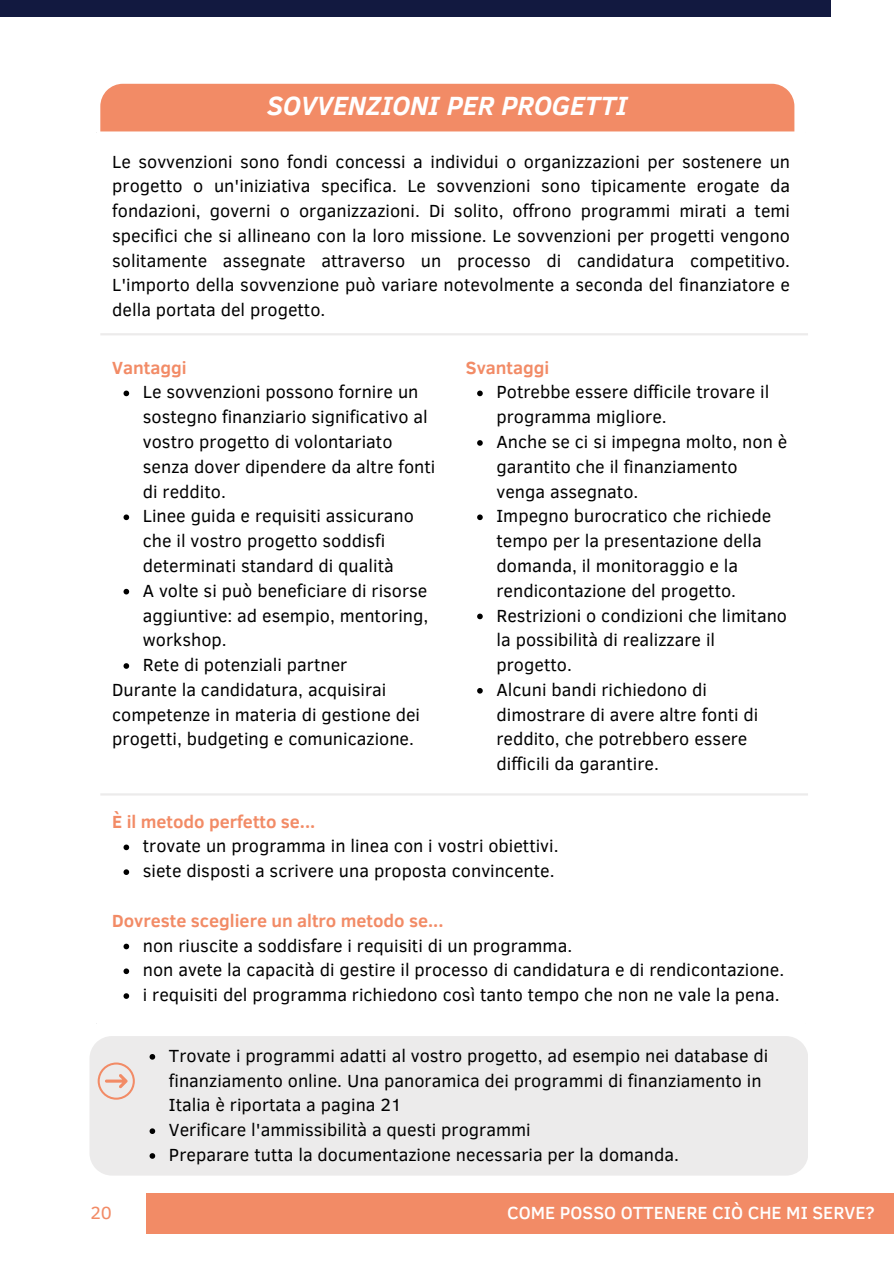
<style>
.page{position:relative;width:894px;height:1264px;background:#fff}
.page>*{position:absolute;margin:0;border:0;box-sizing:border-box;transform-origin:0 0}
.t1{font:italic 700 27px "Clear Sans";color:#fff}
.t2{font:18px/24.8px "Clear Sans";color:#000}
.t3{font:700 18px "Clear Sans";color:#f28b66}
.t4{font:500 18px "Clear Sans";color:#fff}
.t5{font:18px "Clear Sans";color:#f28b66}
</style>
<div class="page">
<div style="left:0;top:0;width:830px;height:17px;background:#121940"></div>
<div style="left:146px;top:1192px;width:747px;height:41px;background:#f28b66"></div>
<div style="left:100px;top:84px;width:694px;height:47px;background:#f28b66"></div>
<svg style="left:123px;top:390px;width:6px;height:6px"></svg>
<svg style="left:123px;top:514px;width:6px;height:6px"></svg>
<svg style="left:123px;top:589px;width:6px;height:5px"></svg>
<svg style="left:123px;top:663px;width:6px;height:5px"></svg>
<svg style="left:477px;top:390px;width:5px;height:6px"></svg>
<svg style="left:477px;top:440px;width:5px;height:6px"></svg>
<svg style="left:477px;top:514px;width:5px;height:6px"></svg>
<svg style="left:477px;top:613px;width:5px;height:6px"></svg>
<svg style="left:477px;top:688px;width:5px;height:5px"></svg>
<svg style="left:123px;top:844px;width:6px;height:6px"></svg>
<svg style="left:123px;top:869px;width:6px;height:6px"></svg>
<svg style="left:123px;top:943px;width:6px;height:6px"></svg>
<svg style="left:123px;top:968px;width:6px;height:6px"></svg>
<svg style="left:123px;top:993px;width:6px;height:5px"></svg>
<div style="left:89px;top:1036px;width:719px;height:139px;background:#ecebeb"></div>
<svg style="left:149px;top:1054px;width:6px;height:5px"></svg>
<svg style="left:149px;top:1128px;width:6px;height:5px"></svg>
<svg style="left:149px;top:1153px;width:6px;height:5px"></svg>
<svg style="left:98px;top:1062px;width:37px;height:37px"></svg>
<hr style="left:100px;top:793px;width:707px;height:2px;background:#ecebeb">
<hr style="left:100px;top:333px;width:707px;height:2px;background:#ecebeb">
<h1 class="t1" style="left:267px;top:86px;width:361px">SOVVENZIONI PER PROGETTI</h1>
<p class="t2" style="left:112px;top:149px;width:679px;text-align:justify">Le sovvenzioni sono fondi concessi a individui o organizzazioni per sostenere un progetto o un'iniziativa specifica. Le sovvenzioni sono tipicamente erogate da fondazioni, governi o organizzazioni. Di solito, offrono programmi mirati a temi specifici che si allineano con la loro missione. Le sovvenzioni per progetti vengono solitamente assegnate attraverso un processo di candidatura competitivo.<br>L'importo della sovvenzione può variare notevolmente a seconda del finanziatore e della portata del progetto.</p>
<p class="t3" style="left:112px;top:354px;width:76px">Vantaggi</p>
<p class="t2" style="left:143px;top:380px;width:294px">Le sovvenzioni possono fornire un sostegno finanziario significativo al vostro progetto di volontariato senza dover dipendere da altre fonti di reddito.<br>Linee guida e requisiti assicurano che il vostro progetto soddisfi determinati standard di qualità<br>A volte si può beneficiare di risorse aggiuntive: ad esempio, mentoring, workshop.<br>Rete di potenziali partner</p>
<p class="t2" style="left:112px;top:677px;width:309px">Durante la candidatura, acquisirai competenze in materia di gestione dei progetti, budgeting e comunicazione.</p>
<p class="t3" style="left:112px;top:808px;width:204px">È il metodo perfetto se...</p>
<p class="t3" style="left:465px;top:354px;width:85px">Svantaggi</p>
<p class="t2" style="left:496px;top:380px;width:292px">Potrebbe essere difficile trovare il programma migliore.<br>Anche se ci si impegna molto, non è garantito che il finanziamento venga assegnato.<br>Impegno burocratico che richiede tempo per la presentazione della domanda, il monitoraggio e la rendicontazione del progetto.<br>Restrizioni o condizioni che limitano la possibilità di realizzare il progetto.<br>Alcuni bandi richiedono di dimostrare di avere altre fonti di reddito, che potrebbero essere difficili da garantire.</p>
<p class="t2" style="left:143px;top:833px;width:417px">trovate un programma in linea con i vostri obiettivi. siete disposti a scrivere una proposta convincente.</p>
<p class="t3" style="left:112px;top:907px;width:333px">Dovreste scegliere un altro metodo se...</p>
<p class="t2" style="left:143px;top:932px;width:642px">non riuscite a soddisfare i requisiti di un programma.<br>non avete la capacità di gestire il processo di candidatura e di rendicontazione. i requisiti del programma richiedono così tanto tempo che non ne vale la pena.</p>
<p class="t2" style="left:169px;top:1043px;width:600px">Trovate i programmi adatti al vostro progetto, ad esempio nei database di finanziamento online. Una panoramica dei programmi di finanziamento in Italia è riportata a pagina 21<br>Verificare l'ammissibilità a questi programmi<br>Preparare tutta la documentazione necessaria per la domanda.</p>
<p class="t5" style="left:90px;top:1200px;width:23px">20</p>
<p class="t4" style="left:507px;top:1199px;width:369px">COME POSSO OTTENERE CIÒ CHE MI SERVE?</p>
</div>
